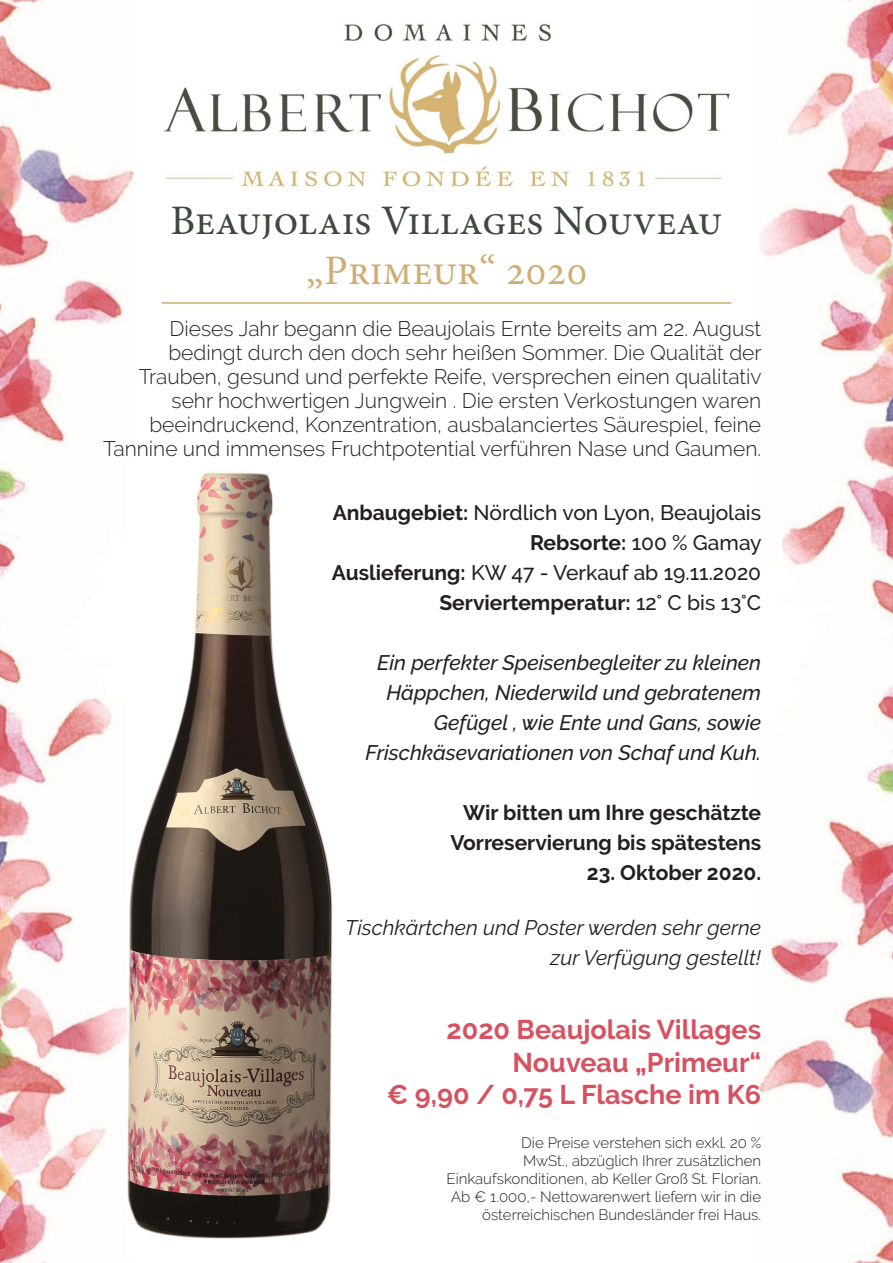
<style>
.page{position:relative;width:893px;height:1263px;background:#fff}
.page>*{position:absolute;margin:0;border:0;box-sizing:border-box;transform-origin:0 0}
.t1{font:42px "Minion Pro";color:#3d483e}
.t2{font:42px "Minion Pro";color:#cfad74}
.t3{font:700 27px/32.4px "Raleway";color:#d65261;text-align:right}
.t4{font:300 21px/24px "Raleway";color:#231f20;text-align:right}
.t5{font:italic 500 21px/30px "Raleway";color:#231f20;text-align:right}
.t6{font:700 21px/30px "Raleway";color:#231f20;text-align:right}
.t7{font:500 21px "Raleway";color:#231f20}
.t8{font:italic 21px/30px "Raleway";color:#231f20;text-align:right}
.t9{font:300 15px/18px "Raleway";color:#231f20;text-align:right}
.s1{font-weight:700}
.s2{font-weight:500}
</style>
<div class="page">
<img style="left:0;top:0;width:135px;height:1263px">
<img style="left:758px;top:0;width:135px;height:1263px">
<img style="left:163px;top:23px;width:567px;height:164px">
<hr style="left:162px;top:302px;width:569px;height:2px;background:#cfad74">
<img style="left:128px;top:465px;width:205px;height:791px">
<p class="t1" style="left:171px;top:192px;width:553px">Beaujolais Villages Nouveau</p>
<p class="t2" style="left:306px;top:243px;width:283px">„Primeur“ 2020</p>
<p class="t4" style="left:103px;top:316px;width:660px">Dieses Jahr begann die Beaujolais Ernte bereits am 22. August bedingt durch den doch sehr heißen Sommer. Die Qualität der Trauben, gesund und perfekte Reife, versprechen einen qualitativ sehr hochwertigen Jungwein . Die ersten Verkostungen waren beeindruckend, Konzentration, ausbalanciertes Säurespiel, feine Tannine und immenses Fruchtpotential verführen Nase und Gaumen.</p>
<p class="t7" style="left:333px;top:500px;width:430px"><span class="s1">Anbaugebiet:</span> Nördlich von Lyon, Beaujolais</p>
<p class="t6" style="left:530px;top:527px;width:233px">Rebsorte: <span class="s2">100 % Gamay</span></p>
<p class="t7" style="left:332px;top:560px;width:431px"><span class="s1">Auslieferung:</span> KW 47 - Verkauf ab 19.11.2020</p>
<p class="t6" style="left:439px;top:587px;width:323px">Serviertemperatur: <span class="s2">12° C bis 13°C</span></p>
<p class="t5" style="left:366px;top:647px;width:397px">Ein perfekter Speisenbegleiter zu kleinen Häppchen, Niederwild und gebratenem Gefügel , wie Ente und Gans, sowie Frischkäsevariationen von Schaf und Kuh.</p>
<p class="t6" style="left:450px;top:797px;width:312px">Wir bitten um Ihre geschätzte<br>Vorreservierung bis spätestens</p>
<p class="t6" style="left:587px;top:857px;width:176px">23. Oktober 2020.</p>
<p class="t8" style="left:345px;top:913px;width:417px">Tischkärtchen und Poster werden sehr gerne zur Verfügung gestellt!</p>
<p class="t3" style="left:447px;top:1014px;width:316px">2020 Beaujolais Villages<br>Nouveau „Primeur“</p>
<p class="t3" style="left:387px;top:1078px;width:376px">€ 9,90 / 0,75 L Flasche im K6</p>
<p class="t9" style="left:446px;top:1134px;width:316px">Die Preise verstehen sich exkl. 20 %<br>MwSt., abzüglich Ihrer zusätzlichen<br>Einkaufskonditionen, ab Keller Groß St. Florian.</p>
<p class="t9" style="left:451px;top:1188px;width:311px">Ab € 1.000,- Nettowarenwert liefern wir in die österreichischen Bundesländer frei Haus.</p>
</div>
